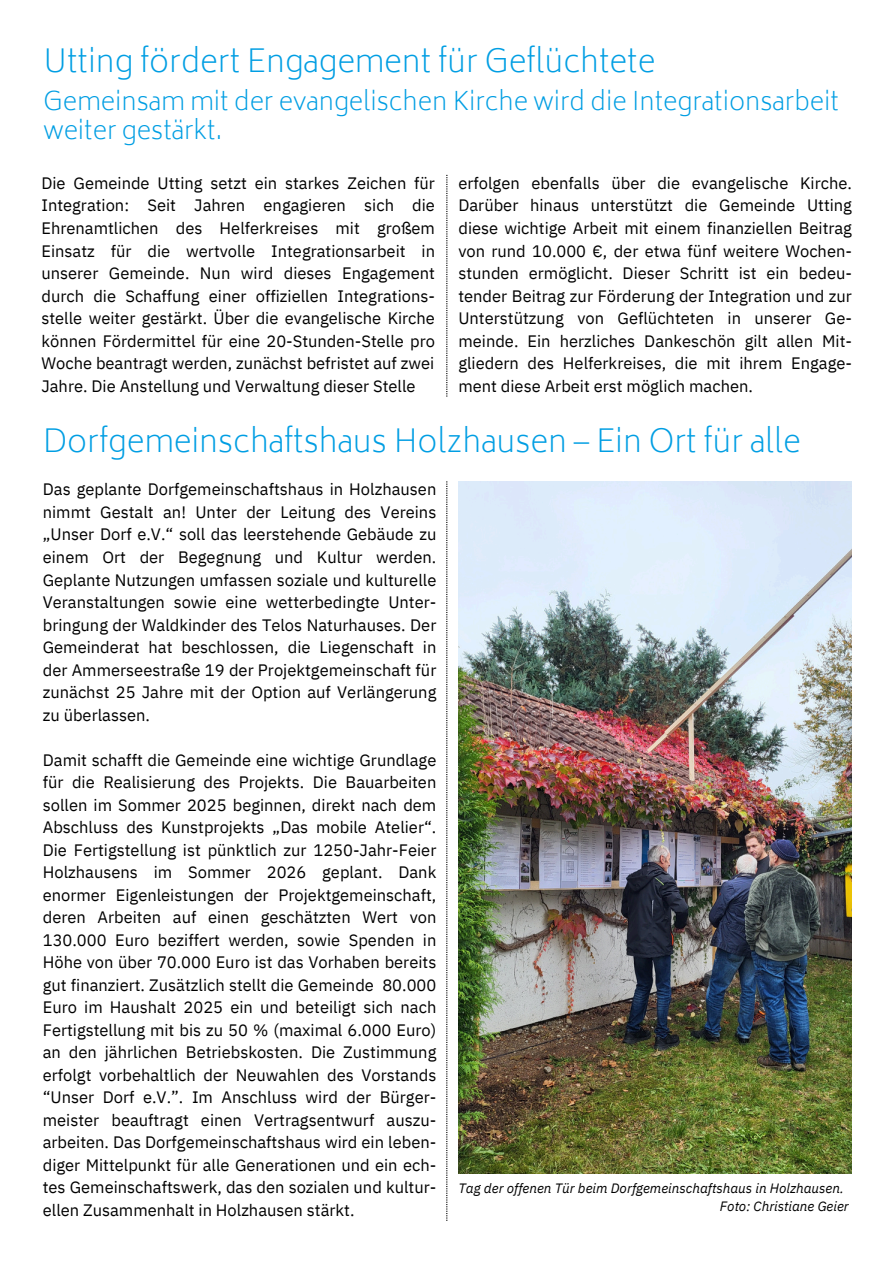
<style>
.page{position:relative;width:894px;height:1264px;background:#fff}
.page>*{position:absolute;margin:0;border:0;box-sizing:border-box;transform-origin:0 0}
.t1{font:200 30.9px "Biryani";color:#009ee3}
.t2{font:200 24.9px/29.2px "Biryani";color:#009ee3}
.t3{font:16.5px/22.5px "IBM Plex Sans";color:#000;text-align:justify}
.t4{font:italic 13.5px "IBM Plex Sans";color:#000}
</style>
<div class="page">
<svg style="left:446px;top:175px;width:1px;height:221px"></svg>
<svg style="left:446px;top:481px;width:1px;height:739px"></svg>
<img style="left:458px;top:481px;width:393px;height:692px">
<h1 class="t1" style="left:43px;top:43px;width:613px">Utting fördert Engagement für Geflüchtete</h1>
<p class="t2" style="left:43px;top:86px;width:796px">Gemeinsam mit der evangelischen Kirche wird die Integrationsarbeit weiter gestärkt.</p>
<h2 class="t3" style="left:41px;top:171px;width:395px">Die Gemeinde Utting setzt ein starkes Zeichen für Integration: Seit Jahren engagieren sich die Ehrenamtlichen des Helferkreises mit großem Einsatz für die wertvolle Integrationsarbeit in unserer Gemeinde. Nun wird dieses Engagement durch die Schaffung einer offiziellen Integrations&shy;stelle weiter gestärkt. Über die evangelische Kirche können Fördermittel für eine 20-Stunden-Stelle pro Woche beantragt werden, zunächst befristet auf zwei</h2>
<h3 class="t3" style="left:41px;top:374px;width:375px">Jahre. Die Anstellung und Verwaltung dieser Stelle</h3>
<p class="t1" style="left:43px;top:423px;width:759px">Dorfgemeinschaftshaus Holzhausen – Ein Ort für alle</p>
<p class="t3" style="left:43px;top:478px;width:395px">Das geplante Dorfgemeinschaftshaus in Holzhausen nimmt Gestalt an! Unter der Leitung des Vereins „Unser Dorf e.V.“ soll das leerstehende Gebäude zu einem Ort der Begegnung und Kultur werden.<br>Geplante Nutzungen umfassen soziale und kulturelle Veranstaltungen sowie eine wetterbedingte Unter&shy;bringung der Waldkinder des Telos Naturhauses. Der Gemeinderat hat beschlossen, die Liegenschaft in der Ammerseestraße 19 der Projektgemeinschaft für zunächst 25 Jahre mit der Option auf Verlängerung zu überlassen.</p>
<p class="t3" style="left:43px;top:748px;width:395px">Damit schafft die Gemeinde eine wichtige Grundlage für die Realisierung des Projekts. Die Bauarbeiten sollen im Sommer 2025 beginnen, direkt nach dem Abschluss des Kunstprojekts „Das mobile Atelier“.<br>Die Fertigstellung ist pünktlich zur 1250-Jahr-Feier Holzhausens im Sommer 2026 geplant. Dank enormer Eigenleistungen der Projektgemeinschaft, deren Arbeiten auf einen geschätzten Wert von 130.000 Euro beziffert werden, sowie Spenden in Höhe von über 70.000 Euro ist das Vorhaben bereits gut finanziert. Zusätzlich stellt die Gemeinde 80.000<br>Euro im Haushalt 2025 ein und beteiligt sich nach Fertigstellung mit bis zu 50 % (maximal 6.000 Euro) an den jährlichen Betriebskosten. Die Zustimmung erfolgt vorbehaltlich der Neuwahlen des Vorstands “Unser Dorf e.V.”. Im Anschluss wird der Bürger&shy;meister beauftragt einen Vertragsentwurf auszu&shy;arbeiten. Das Dorfgemeinschaftshaus wird ein leben&shy;diger Mittelpunkt für alle Generationen und ein ech&shy;tes Gemeinschaftswerk, das den sozialen und kultur&shy;ellen Zusammenhalt in Holzhausen stärkt.</p>
<h3 class="t3" style="left:458px;top:171px;width:395px">erfolgen ebenfalls über die evangelische Kirche.<br>Darüber hinaus unterstützt die Gemeinde Utting diese wichtige Arbeit mit einem finanziellen Beitrag von rund 10.000 €, der etwa fünf weitere Wochen&shy;stunden ermöglicht. Dieser Schritt ist ein bedeu&shy;tender Beitrag zur Förderung der Integration und zur Unterstützung von Geflüchteten in unserer Ge&shy;meinde. Ein herzliches Dankeschön gilt allen Mit&shy;gliedern des Helferkreises, die mit ihrem Engage&shy;ment diese Arbeit erst möglich machen.</h3>
<h1 class="t4" style="left:458px;top:1179px;width:387px">Tag der offenen Tür beim Dorfgemeinschaftshaus in Holzhausen.</h1>
<h3 class="t4" style="left:719px;top:1197px;width:130px">Foto: Christiane Geier</h3>
</div>
